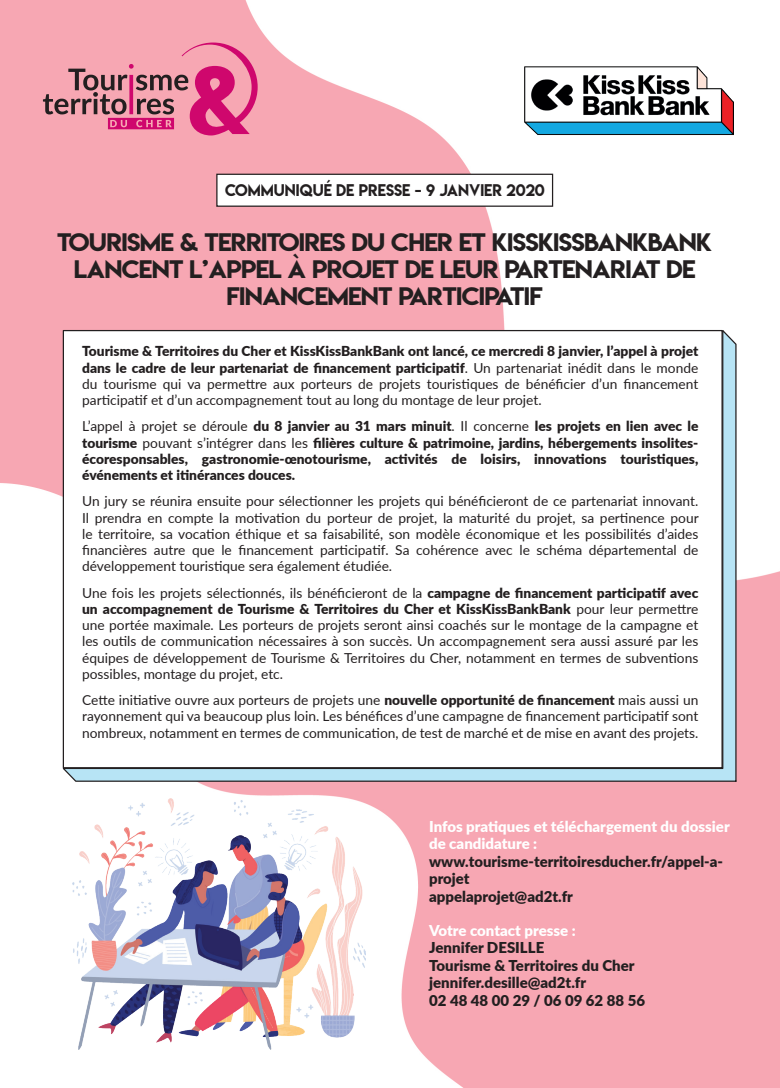
<style>
.page{position:relative;width:780px;height:1088px;background:#fff}
.page>*{position:absolute;margin:0;border:0;box-sizing:border-box;transform-origin:0 0}
.t1{font:22.5px/27px "Lemon Milk";letter-spacing:-.03em;color:#231f20;text-align:center;scale:1.1 1}
.t2{font:900 15px/17.5px "Lato";color:#231f20}
.t3{font:900 15px/17.5px "Lato";color:#fff}
.t4{font:15px "Lemon Milk";color:#231f20}
.t5{font:13.75px/16.2px "Lato";color:#231f20;text-align:justify}
.t6{font:900 13.75px/16.2px "Lato";color:#231f20;text-align:justify}
.s1{font-weight:900}
.s2{font-weight:400}
</style>
<div class="page">
<img style="left:0;top:0;width:780px;height:1088px">
<img style="left:524px;top:43px;width:209px;height:104px">
<svg style="left:43px;top:43px;width:215px;height:92px"></svg>
<div style="left:217px;top:174px;width:335px;height:32px;background:#fff"></div>
<div style="left:216px;top:174px;width:337px;height:33px;border:1px solid #231f20"></div>
<svg style="left:60px;top:327px;width:677px;height:455px"></svg>
<img style="left:72px;top:798px;width:294px;height:251px">
<p class="t4" style="left:225px;top:179px;width:321px">COMMUNIQUÉ DE PRESSE - 9 JANVIER 2020</p>
<h1 class="t1" style="left:57px;top:228px;width:597px">TOURISME &amp; TERRITOIRES DU CHER ET KISSKISSBANKBANK<br>LANCENT L’APPEL à PROJET DE LEUR PARTENARIAT DE<br>FINANCEMENT PARTICIPATIF</h1>
<p class="t5" style="left:82px;top:342px;width:617px"><span class="s1">Tourisme &amp; Territoires du Cher et KissKissBankBank ont lancé, ce mercredi 8 janvier, l’appel à projet dans le cadre de leur partenariat de financement participatif</span>. Un partenariat inédit dans le monde du tourisme qui va permettre aux porteurs de projets touristiques de bénéficier d’un financement participatif et d’un accompagnement tout au long du montage de leur projet.</p>
<p class="t6" style="left:82px;top:417px;width:617px"><span class="s2">L’appel à projet se déroule</span> du 8 janvier au 31 mars minuit<span class="s2">. Il concerne</span> les projets en lien avec le tourisme <span class="s2">pouvant s’intégrer dans les</span> filières culture &amp; patrimoine, jardins, hébergements insolites&shy;écoresponsables, gastronomie-œnotourisme, activités de loisirs, innovations touristiques, événements et itinérances douces.</p>
<p class="t5" style="left:82px;top:492px;width:618px">Un jury se réunira ensuite pour sélectionner les projets qui bénéficieront de ce partenariat innovant.<br>Il prendra en compte la motivation du porteur de projet, la maturité du projet, sa pertinence pour le territoire, sa vocation éthique et sa faisabilité, son modèle économique et les possibilités d’aides financières autre que le financement participatif. Sa cohérence avec le schéma départemental de développement touristique sera également étudiée.</p>
<p class="t5" style="left:82px;top:584px;width:617px">Une fois les projets sélectionnés, ils bénéficieront de la <span class="s1">campagne de financement participatif avec un accompagnement de Tourisme &amp; Territoires du Cher et KissKissBankBank</span> pour leur permettre une portée maximale. Les porteurs de projets seront ainsi coachés sur le montage de la campagne et les outils de communication nécessaires à son succès. Un accompagnement sera aussi assuré par les équipes de développement de Tourisme &amp; Territoires du Cher, notamment en termes de subventions possibles, montage du projet, etc.</p>
<p class="t5" style="left:82px;top:691px;width:617px">Cette initiative ouvre aux porteurs de projets une <span class="s1">nouvelle opportunité de financement</span> mais aussi un rayonnement qui va beaucoup plus loin. Les bénéfices d’une campagne de financement participatif sont nombreux, notamment en termes de communication, de test de marché et de mise en avant des projets.</p>
<p class="t3" style="left:429px;top:816px;width:302px">Infos pratiques et téléchargement du dossier de candidature :</p>
<p class="t2" style="left:429px;top:851px;width:295px">www.tourisme-territoiresducher.fr/appel-a&shy;projet<br>appelaprojet@ad2t.fr</p>
<p class="t3" style="left:429px;top:921px;width:148px">Votre contact presse :</p>
<p class="t2" style="left:429px;top:938px;width:217px">Jennifer DESILLE<br>Tourisme &amp; Territoires du Cher jennifer.desille@ad2t.fr<br>02 48 48 00 29 / 06 09 62 88 56</p>
</div>
